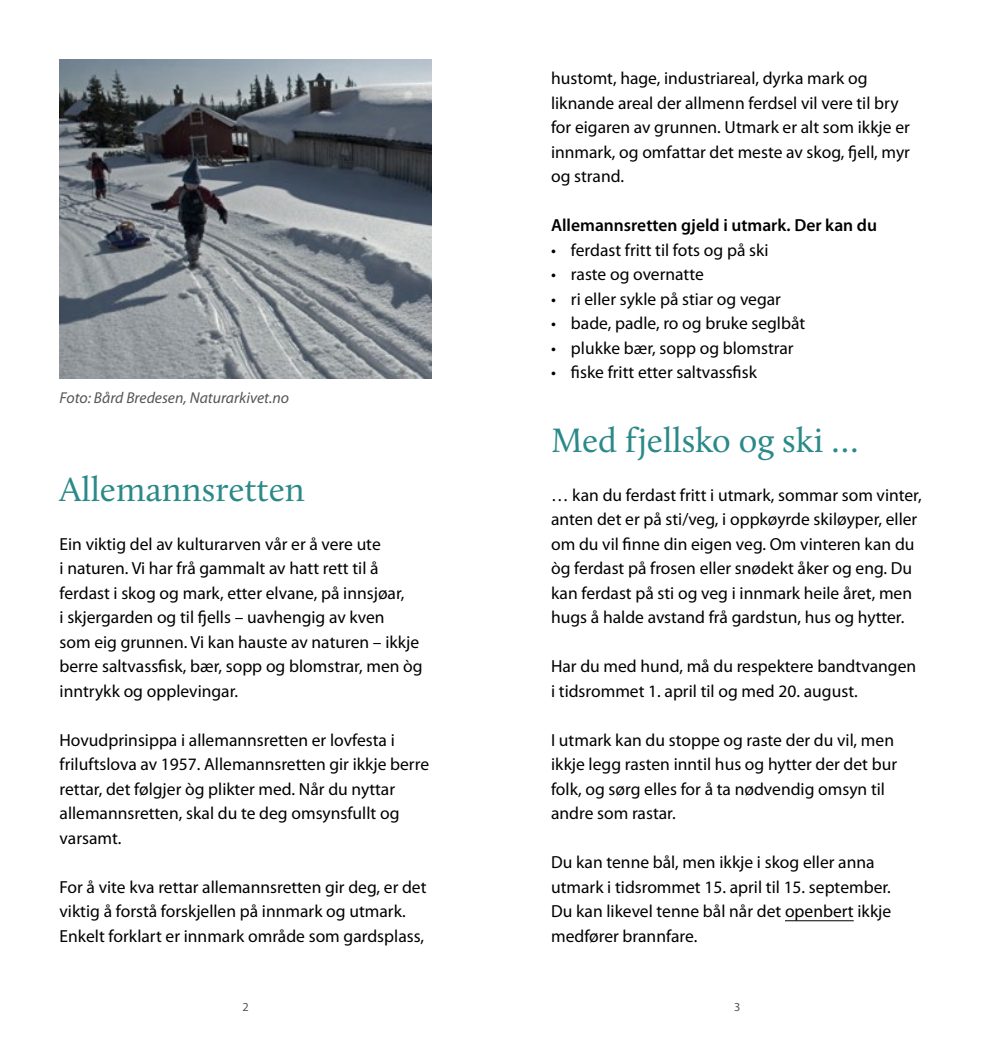
<style>
.page{position:relative;width:983px;height:1042px;background:#fff}
.page>*{position:absolute;margin:0;border:0;box-sizing:border-box;transform-origin:0 0}
.t1{font:35px "Calluna";color:#2c8989}
.t2{font:17.5px/24.5px "Myriad Pro";color:#000}
.t3{font:600 17.5px "Myriad Pro";color:#000}
.t4{font:italic 15.75px "Myriad Pro";color:#555}
.t5{font:12.25px "Myriad Pro";color:#555}
</style>
<div class="page">
<hr style="left:784px;top:920px;width:69px;height:1px;background:#000">
<img style="left:60px;top:60px;width:372px;height:318px">
<p class="t4" style="left:60px;top:389px;width:231px">Foto: Bård Bredesen, Naturarkivet.no</p>
<h1 class="t1" style="left:60px;top:468px;width:247px">Allemannsretten</h1>
<p class="t2" style="left:60px;top:532px;width:364px">Ein viktig del av kulturarven vår er å vere ute<br>i naturen. Vi har frå gammalt av hatt rett til å ferdast i skog og mark, etter elvane, på innsjøar,<br>i skjergarden og til fjells – uavhengig av kven<br>som eig grunnen. Vi kan hauste av naturen – ikkje berre saltvassfisk, bær, sopp og blomstrar, men òg inntrykk og opplevingar.</p>
<p class="t2" style="left:60px;top:728px;width:371px">Hovudprinsippa i allemannsretten er lovfesta i friluftslova av 1957. Allemannsretten gir ikkje berre rettar, det følgjer òg plikter med. Når du nyttar allemannsretten, skal du te deg omsynsfullt og varsamt.</p>
<p class="t2" style="left:60px;top:875px;width:368px">For å vite kva rettar allemannsretten gir deg, er det viktig å forstå forskjellen på innmark og utmark.<br>Enkelt forklart er innmark område som gardsplass,</p>
<p class="t2" style="left:551px;top:66px;width:360px">hustomt, hage, industriareal, dyrka mark og liknande areal der allmenn ferdsel vil vere til bry for eigaren av grunnen. Utmark er alt som ikkje er innmark, og omfattar det meste av skog, fjell, myr og strand.</p>
<p class="t3" style="left:551px;top:215px;width:327px">Allemannsretten gjeld i utmark. Der kan du</p>
<p class="t2" style="left:551px;top:238px;width:219px">• ferdast fritt til fots og på ski</p>
<p class="t2" style="left:551px;top:262px;width:154px">• raste og overnatte</p>
<p class="t2" style="left:551px;top:287px;width:231px">• ri eller sykle på stiar og vegar</p>
<p class="t2" style="left:551px;top:311px;width:255px">• bade, padle, ro og bruke seglbåt</p>
<p class="t2" style="left:551px;top:336px;width:244px">• plukke bær, sopp og blomstrar</p>
<p class="t2" style="left:551px;top:360px;width:207px">• fiske fritt etter saltvassfisk</p>
<h1 class="t1" style="left:551px;top:419px;width:309px">Med fjellsko og ski …</h1>
<p class="t2" style="left:551px;top:483px;width:372px">… kan du ferdast fritt i utmark, sommar som vinter, anten det er på sti/veg, i oppkøyrde skiløyper, eller om du vil finne din eigen veg. Om vinteren kan du òg ferdast på frosen eller snødekt åker og eng. Du kan ferdast på sti og veg i innmark heile året, men hugs å halde avstand frå gardstun, hus og hytter.</p>
<p class="t2" style="left:551px;top:654px;width:366px">Har du med hund, må du respektere bandtvangen i tidsrommet 1. april til og med 20. august.</p>
<p class="t2" style="left:551px;top:728px;width:347px">I utmark kan du stoppe og raste der du vil, men ikkje legg rasten inntil hus og hytter der det bur folk, og sørg elles for å ta nødvendig omsyn til andre som rastar.</p>
<p class="t2" style="left:551px;top:850px;width:341px">Du kan tenne bål, men ikkje i skog eller anna utmark i tidsrommet 15. april til 15. september.<br>Du kan likevel tenne bål når det openbert ikkje medfører brannfare.</p>
<p class="t5" style="left:242px;top:1000px;width:8px">2</p>
<p class="t5" style="left:734px;top:1000px;width:8px">3</p>
</div>
